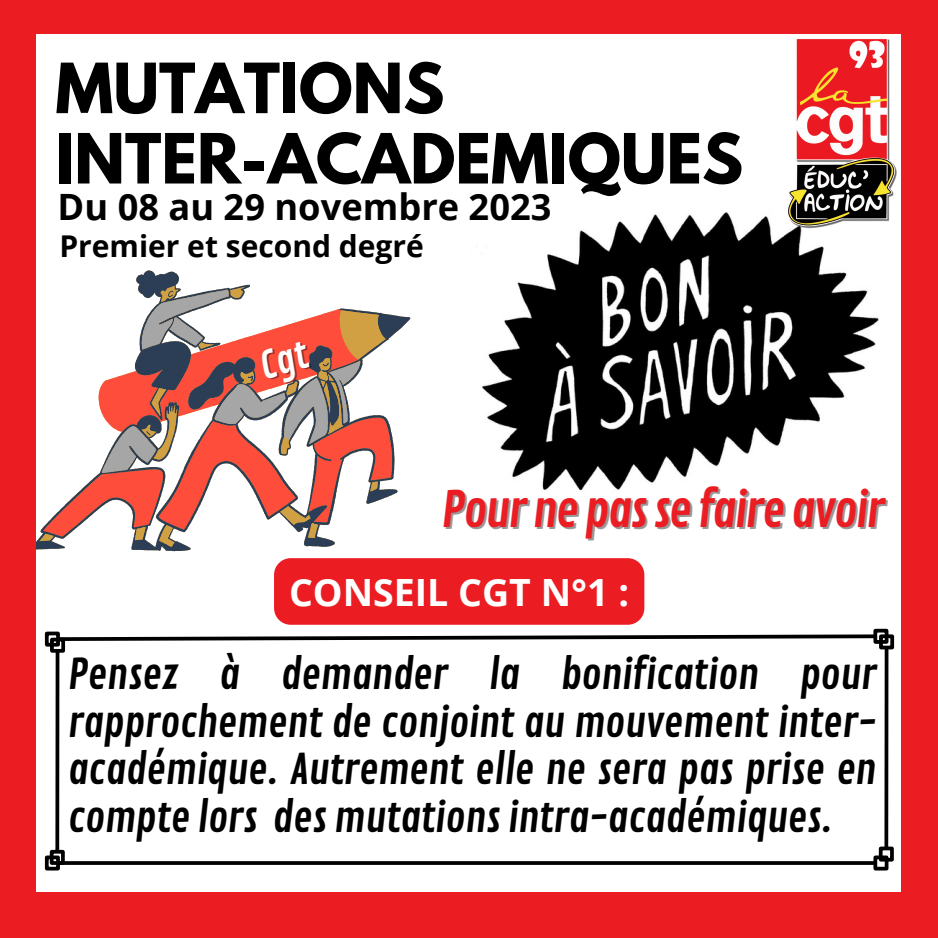
<style>
.page{position:relative;width:938px;height:938px;background:#fff}
.page>*{position:absolute;margin:0;border:0;box-sizing:border-box;transform-origin:0 0}
.t1{font:700 61.25px "League Spartan";color:#000}
.t2{font:48.75px "Contrail One";letter-spacing:-.045em;color:#eb1d23}
.t3{font:41.25px/47.8px "Contrail One";letter-spacing:-.015em;color:#000;text-align:justify}
.t4{font:700 37.5px "Open Sans";color:#fff}
.t5{font:700 36.25px "Open Sans";color:#000}
.t6{font:700 30px "Open Sans";color:#000}
</style>
<div class="page">
<img style="left:482px;top:169px;width:415px;height:322px">
<svg style="left:36px;top:270px;width:295px;height:281px"></svg>
<svg style="left:39px;top:286px;width:371px;height:260px"></svg>
<svg style="left:102px;top:289px;width:258px;height:184px"></svg>
<div style="left:0;top:0;width:36px;height:937px;background:#eb1d23"></div>
<div style="left:32px;top:892px;width:906px;height:45px;background:#eb1d23"></div>
<div style="left:901px;top:0;width:36px;height:910px;background:#eb1d23"></div>
<div style="left:32px;top:0;width:906px;height:34px;background:#eb1d23"></div>
<img style="left:787px;top:39px;width:109px;height:189px">
<div style="left:274px;top:558px;width:370px;height:66px;background:#eb1d23;border-radius:17px"></div>
<hr style="left:59px;top:861px;width:815px;height:3px;background:#000">
<div style="left:45px;top:855px;width:15px;height:15px;border:4px solid #000"></div>
<div style="left:873px;top:855px;width:15px;height:15px;border:4px solid #000"></div>
<svg style="left:65px;top:634px;width:808px;height:9px"></svg>
<div style="left:45px;top:631px;width:15px;height:15px;border:4px solid #000"></div>
<div style="left:873px;top:628px;width:15px;height:15px;border:4px solid #000"></div>
<svg style="left:55px;top:652px;width:4px;height:197px"></svg>
<div style="left:50px;top:849px;width:15px;height:15px;border:4px solid #000"></div>
<div style="left:50px;top:637px;width:15px;height:15px;border:4px solid #000"></div>
<svg style="left:884px;top:649px;width:4px;height:197px"></svg>
<div style="left:878px;top:846px;width:15px;height:15px;border:4px solid #000"></div>
<div style="left:879px;top:634px;width:15px;height:15px;border:4px solid #000"></div>
<svg style="left:260px;top:341px;width:53px;height:43px;background:#f55141"></svg>
<p class="t1" style="left:55px;top:58px;width:390px">MUTATIONS</p>
<p class="t1" style="left:55px;top:128px;width:689px">INTER-ACADEMIQUES</p>
<p class="t5" style="left:58px;top:181px;width:495px">Du 08 au 29 novembre 2023</p>
<p class="t6" style="left:59px;top:225px;width:366px">Premier et second degré</p>
<p class="t2" style="left:441px;top:481px;width:445px">Pour ne pas se faire avoir</p>
<p class="t4" style="left:289px;top:566px;width:341px">CONSEIL CGT N°1 :</p>
<p class="t3" style="left:68px;top:651px;width:810px">Pensez à demander la bonification pour rapprochement de conjoint au mouvement inter&shy;académique. Autrement elle ne sera pas prise en compte lors des mutations intra-académiques.</p>
</div>
